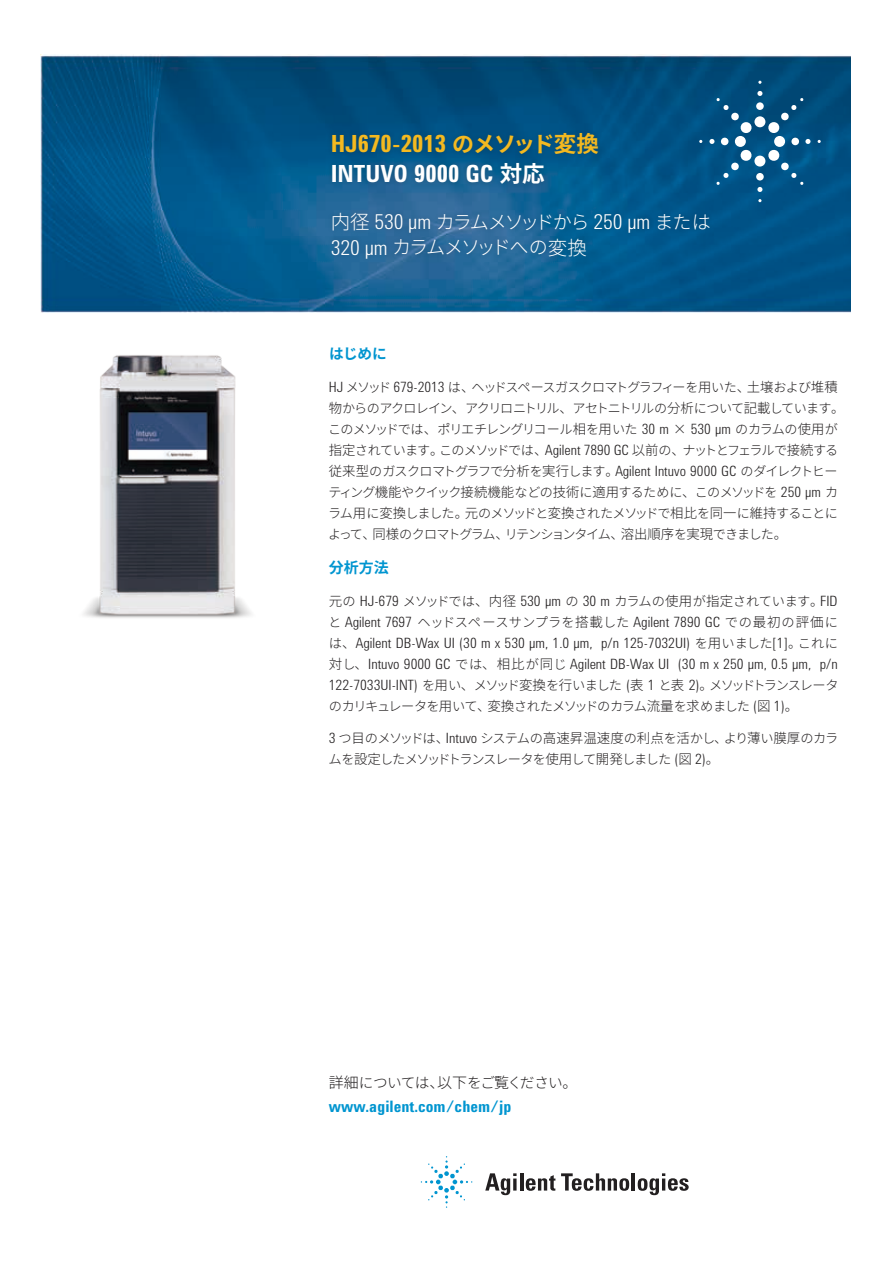
<style>
.page{position:relative;width:893px;height:1263px;background:#fff}
.page>*{position:absolute;margin:0;border:0;box-sizing:border-box;transform-origin:0 0}
.t1{font:700 24.3px/29.5px "Agilent Condensed CFF";color:#fff}
.t2{font:300 19.05px/25.5px "Noto Sans CJ Kjp";letter-spacing:-.105em;color:#fff}
.t3{font:700 16.2px "Agilent Condensed CFF";color:#0095d0}
.t4{font:700 15px "Noto Sans CJ Kjp";color:#0095d0}
.t5{font:300 14.7px "Noto Sans CJ Kjp";letter-spacing:-.055em;color:#221f20}
.t6{font:700 14.7px "Noto Sans CJ Kjp";color:#0095d0}
.t7{font:300 14.55px/21px "Agilent Condensed CFF";color:#221f20;text-align:justify}
.t8{font:300 13.2px/21px "Noto Sans CJ Kjp";letter-spacing:-.085em;color:#221f20}
.t9{font:300 13.2px "Noto Sans CJ Kjp";letter-spacing:-.065em;color:#221f20}
.s1{color:#f4b920}
.s2{font-family:"Noto Sans CJ Kjp";font-size:22.05px;color:#f4b920}
.s3{font-family:"Noto Sans CJ Kjp";font-size:22.5px;color:#f4b920}
.s4{font-family:"Noto Sans CJ Kjp";font-size:22.5px}
.s5{font-size:19.5px}
.s6{font-family:"Agilent Condensed CFF";font-size:21px}
.s7{font-family:"Agilent Condensed CFF";font-size:14.55px}
.s8{font-size:13.5px}
.s9{font-family:"Noto Sans CJ Kjp";font-size:13.2px}
.s10{font-family:"Noto Sans CJ Kjp";font-size:13.5px}
.s11{font-size:15px}
</style>
<div class="page">
<img style="left:40px;top:55px;width:811px;height:257px">
<div style="left:754px;top:116px;width:11px;height:11px;background:#fff;border-radius:50%"></div>
<div style="left:754px;top:156px;width:11px;height:11px;background:#fff;border-radius:50%"></div>
<svg style="left:768px;top:98px;width:42px;height:87px;background:#226792"></svg>
<svg style="left:709px;top:91px;width:53px;height:101px;background:#246994"></svg>
<div style="left:327px;top:129px;width:387px;height:134px;background:#221f20;opacity:.25"></div>
<img style="left:83px;top:355px;width:168px;height:263px">
<svg style="left:485px;top:1173px;width:32px;height:22px"></svg>
<hr style="left:520px;top:1173px;width:3px;height:17px;background:#221f20">
<svg style="left:526px;top:1175px;width:29px;height:16px"></svg>
<svg style="left:561px;top:1173px;width:68px;height:18px"></svg>
<hr style="left:632px;top:1173px;width:3px;height:17px;background:#221f20">
<svg style="left:638px;top:1173px;width:51px;height:22px"></svg>
<svg style="left:421px;top:1156px;width:51px;height:52px"></svg>
<h1 class="t1" style="left:331px;top:128px;width:270px"><span class="s1">HJ670-2013</span> <span class="s2">のメソッド</span><span class="s3">変換<br></span>INTUVO 9000 GC <span class="s4">対応</span></h1>
<h2 class="t2" style="left:331px;top:210px;width:382px"><span class="s5">内径</span> <span class="s6">530 µm</span> カラムメソッドから <span class="s6">250 µm</span> または<br><span class="s6">320 µm</span> カラムメソッドへの<span class="s5">変換</span></h2>
<p class="t6" style="left:329px;top:345px;width:59px">はじめに</p>
<p class="t8" style="left:328px;top:377px;width:518px"><span class="s7">HJ</span> メソッド <span class="s7">679-2013</span> は<span class="s8">、</span>ヘッドスペースガスクロマトグラフィーを<span class="s8">用</span>いた<span class="s8">、土壌</span>および<span class="s8">堆積物</span>からのアクロレイン<span class="s8">、</span>アクリロニトリル<span class="s8">、</span>アセトニトリルの<span class="s8">分析</span>について<span class="s8">記載</span>しています<span class="s8">。</span>このメソッドでは<span class="s8">、</span>ポリエチレングリコール<span class="s8">相</span>を<span class="s8">用</span>いた <span class="s7">30 m</span> <span class="s8">×</span> <span class="s7">530 µm</span> のカラムの<span class="s8">使用</span>が<span class="s8">指定</span>されています<span class="s8">。</span>このメソッドでは<span class="s8">、</span><span class="s7">Agilent 7890 GC</span> <span class="s8">以前</span>の<span class="s8">、</span>ナットとフェラルで<span class="s8">接続</span>する<span class="s8">従来型</span>のガスクロマトグラフで<span class="s8">分析</span>を<span class="s8">実行</span>します<span class="s8">。</span><span class="s7">Agilent Intuvo 9000 GC</span> のダイレクトヒーティング<span class="s8">機能</span>やクイック<span class="s8">接続機能</span>などの<span class="s8">技術</span>に<span class="s8">適用</span>するために<span class="s8">、</span>このメソッドを <span class="s7">250 µm</span> カラム<span class="s8">用</span>に<span class="s8">変換</span>しました<span class="s8">。元</span>のメソッドと<span class="s8">変換</span>されたメソッドで<span class="s8">相比</span>を<span class="s8">同一</span>に<span class="s8">維持</span>することによって<span class="s8">、同様</span>のクロマトグラム<span class="s8">、</span>リテンションタイム<span class="s8">、溶出順序</span>を<span class="s8">実現</span>できました<span class="s8">。</span></p>
<p class="t4" style="left:329px;top:559px;width:61px">分析方法</p>
<p class="t9" style="left:329px;top:594px;width:510px"><span class="s8">元</span>の <span class="s7">HJ-679</span> メソッドでは<span class="s8">、内径</span> <span class="s7">530 µm</span> の <span class="s7">30 m</span> カラムの<span class="s8">使用</span>が<span class="s8">指定</span>されています<span class="s8">。</span><span class="s7">FID</span></p>
<p class="t7" style="left:329px;top:610px;width:511px"><span class="s9">と</span> Agilent 7697 <span class="s9">ヘッドスペースサンプラを</span><span class="s10">搭載</span><span class="s9">した</span> Agilent 7890 GC <span class="s9">での</span><span class="s10">最初</span><span class="s9">の</span><span class="s10">評価</span><span class="s9">には</span><span class="s10">、</span>Agilent DB-Wax UI (30 m x 530 µm, 1.0 µm, p/n 125-7032UI) <span class="s9">を</span><span class="s10">用</span><span class="s9">いました</span>[1]<span class="s10">。</span><span class="s9">これに</span><span class="s10">対</span><span class="s9">し</span><span class="s10">、</span>Intuvo 9000 GC <span class="s9">では</span><span class="s10">、相比</span><span class="s9">が</span><span class="s10">同</span><span class="s9">じ</span> Agilent DB-Wax UI (30 m x 250 µm, 0.5 µm, p/n</p>
<p class="t8" style="left:329px;top:675px;width:511px"><span class="s7">122-7033UI-INT)</span> を<span class="s8">用</span>い<span class="s8">、</span>メソッド<span class="s8">変換</span>を<span class="s8">行</span>いました <span class="s7">(</span><span class="s8">表</span> <span class="s7">1</span> と<span class="s8">表</span> <span class="s7">2)</span><span class="s8">。</span>メソッドトランスレータのカリキュレータを<span class="s8">用</span>いて<span class="s8">、変換</span>されたメソッドのカラム<span class="s8">流量</span>を<span class="s8">求</span>めました <span class="s7">(</span><span class="s8">図</span> <span class="s7">1)</span><span class="s8">。</span></p>
<p class="t8" style="left:329px;top:728px;width:511px"><span class="s7">3</span> つ<span class="s8">目</span>のメソッドは<span class="s8">、</span><span class="s7">Intuvo</span> システムの<span class="s8">高速昇温速度</span>の<span class="s8">利点</span>を<span class="s8">活</span>かし<span class="s8">、</span>より<span class="s8">薄</span>い<span class="s8">膜厚</span>のカラムを<span class="s8">設定</span>したメソッドトランスレータを<span class="s8">使用</span>して<span class="s8">開発</span>しました <span class="s7">(</span><span class="s8">図</span> <span class="s7">2)</span><span class="s8">。</span></p>
<p class="t5" style="left:329px;top:1074px;width:250px"><span class="s11">詳細</span>については<span class="s11">、以下</span>をご<span class="s11">覧</span>ください<span class="s11">。</span></p>
<p class="t3" style="left:329px;top:1094px;width:184px">www.agilent.com/chem/jp</p>
</div>
